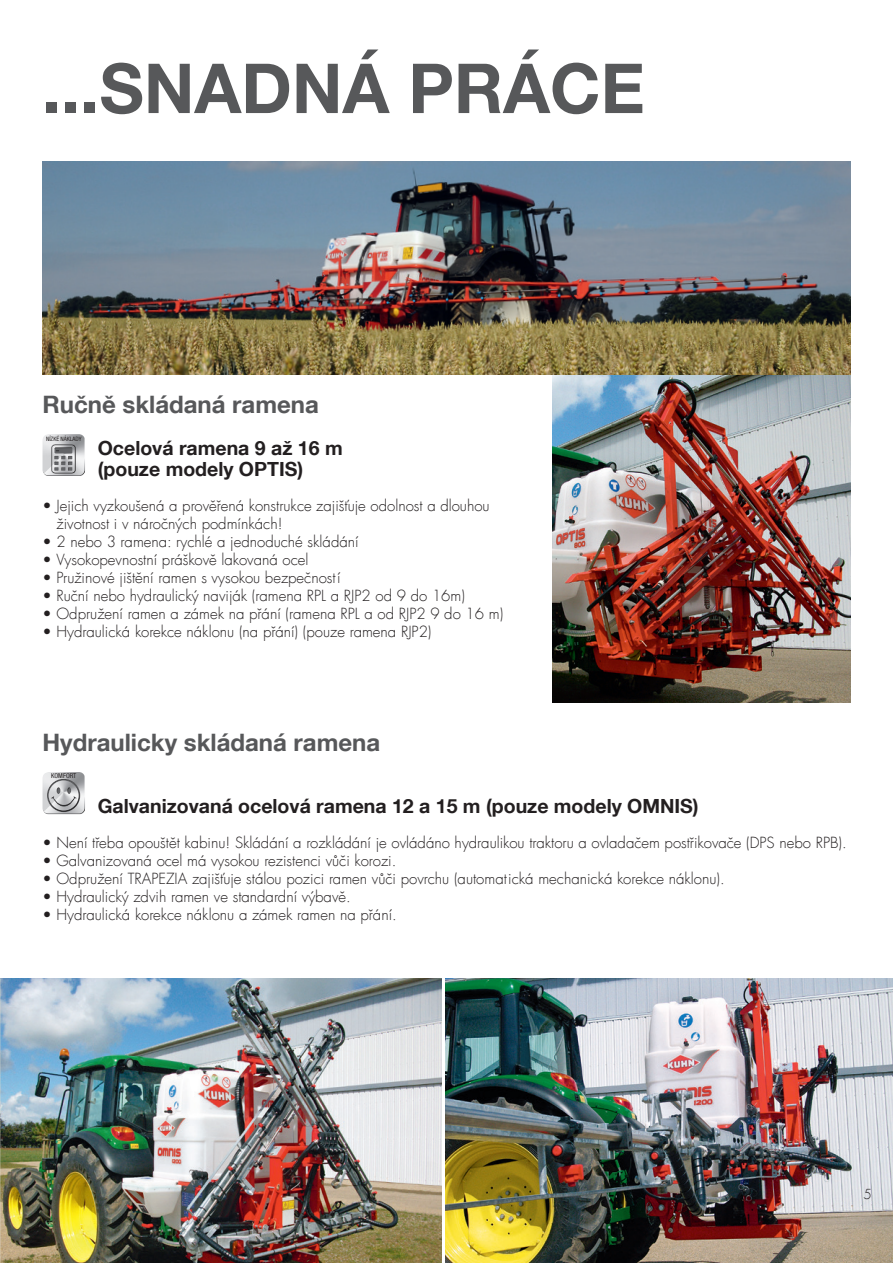
<style>
.page{position:relative;width:893px;height:1263px;background:#fff}
.page>*{position:absolute;margin:0;border:0;box-sizing:border-box;transform-origin:0 0}
.t1{font:700 69px "Helvetica Neue LT Com";color:#57585a}
.t2{font:700 24px "Helvetica Neue LT Com";color:#57585a}
.t3{font:700 19.5px/21px "Helvetica Neue LT Com";color:#231f20}
.t4{font:300 15px/18px "Futura Com";color:#231f20}
.t5{font:300 13.5px "Futura Com";color:#231f20}
.t6{font:condensed 6.75px "Helvetica Neue LT Com";color:#231f20}
.t7{font:condensed 6px "Helvetica Neue LT Com";color:#231f20}
</style>
<div class="page">
<img style="left:553px;top:374px;width:297px;height:328px">
<img style="left:0;top:978px;width:441px;height:285px">
<img style="left:446px;top:978px;width:447px;height:285px">
<svg style="left:43px;top:772px;width:42px;height:42px"></svg>
<svg style="left:47px;top:779px;width:33px;height:33px"></svg>
<svg style="left:43px;top:434px;width:42px;height:42px;background:#b5b6b8"></svg>
<img style="left:43px;top:162px;width:807px;height:212px">
<h1 class="t1" style="left:43px;top:45px;width:604px">...SNADNÁ PRÁCE</h1>
<h2 class="t2" style="left:43px;top:389px;width:278px">Ručně skládaná ramena</h2>
<p class="t7" style="left:46px;top:436px;width:37px">NÍZKÉ NÁKLADY</p>
<h3 class="t3" style="left:98px;top:437px;width:246px">Ocelová ramena 9 až 16 m (pouze modely OPTIS)</h3>
<p class="t4" style="left:56px;top:496px;width:435px;text-indent:-14px">• Jejich vyzkoušená a prověřená konstrukce zajišťuje odolnost a dlouhou životnost i v náročných podmínkách!</p>
<p class="t4" style="left:43px;top:532px;width:318px">• 2 nebo 3 ramena: rychlé a jednoduché skládání</p>
<p class="t4" style="left:43px;top:550px;width:267px">• Vysokopevnostní práškově lakovaná ocel</p>
<p class="t4" style="left:43px;top:568px;width:300px">• Pružinové jištění ramen s vysokou bezpečností</p>
<p class="t4" style="left:43px;top:586px;width:424px">• Ruční nebo hydraulický naviják (ramena RPL a RJP2 od 9 do 16m)</p>
<p class="t4" style="left:43px;top:604px;width:462px">• Odpružení ramen a zámek na přání (ramena RPL a od RJP2 9 do 16 m)</p>
<p class="t4" style="left:43px;top:622px;width:391px">• Hydraulická korekce náklonu (na přání) (pouze ramena RJP2)</p>
<h2 class="t2" style="left:43px;top:727px;width:339px">Hydraulicky skládaná ramena</h2>
<p class="t6" style="left:51px;top:772px;width:27px">KOMFORT</p>
<h3 class="t3" style="left:98px;top:795px;width:602px">Galvanizovaná ocelová ramena 12 a 15 m (pouze modely OMNIS)</h3>
<p class="t4" style="left:43px;top:833px;width:806px">• Není třeba opouštět kabinu! Skládání a rozkládání je ovládáno hydraulikou traktoru a ovladačem postřikovače (DPS nebo RPB).</p>
<p class="t4" style="left:43px;top:851px;width:355px">• Galvanizovaná ocel má vysokou rezistenci vůči korozi.</p>
<p class="t4" style="left:43px;top:869px;width:684px">• Odpružení TRAPEZIA zajišťuje stálou pozici ramen vůči povrchu (automatická mechanická korekce náklonu).</p>
<p class="t4" style="left:43px;top:887px;width:310px">• Hydraulický zdvih ramen ve standardní výbavě.</p>
<p class="t4" style="left:43px;top:905px;width:356px">• Hydraulická korekce náklonu a zámek ramen na přání.</p>
<p class="t5" style="left:863px;top:1185px;width:10px">5</p>
</div>
